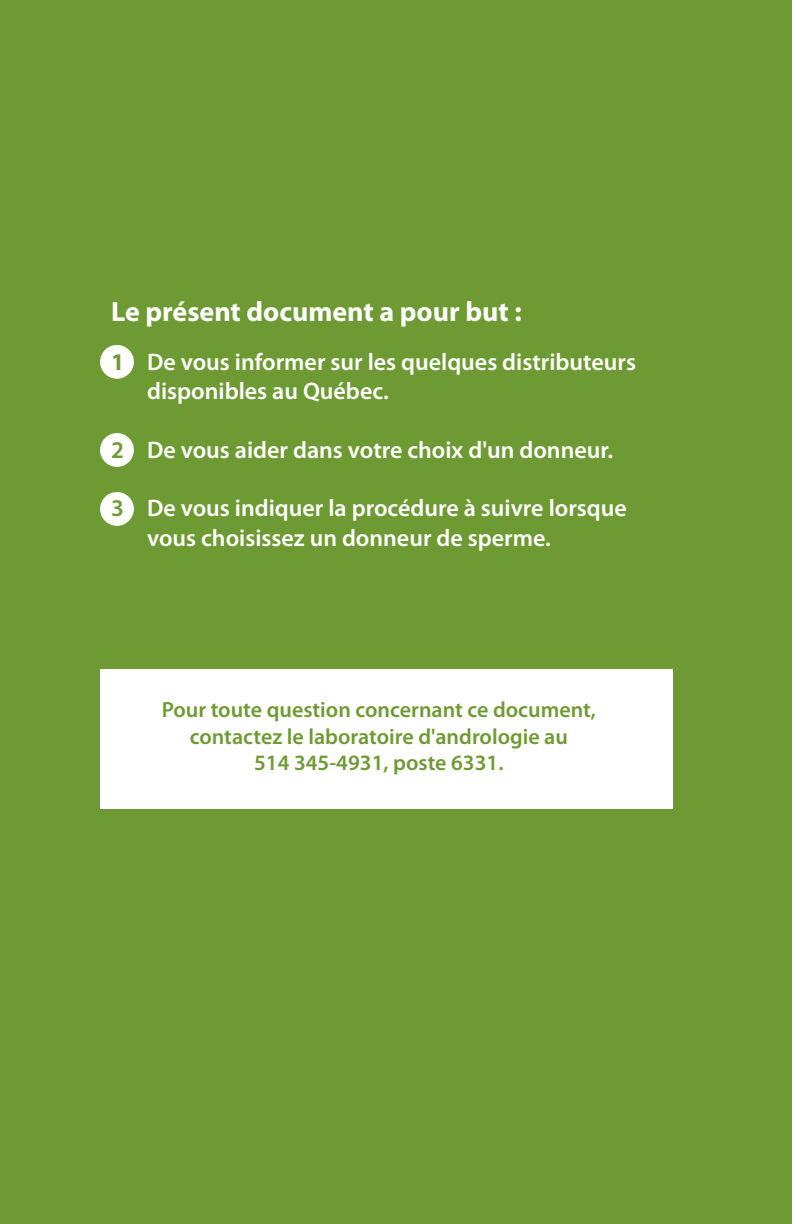
<style>
.page{position:relative;width:792px;height:1224px;background:#6e9a34}
.page>*{position:absolute;margin:0;border:0;box-sizing:border-box;transform-origin:0 0}
.t1{font:700 28px "Myriad Pro";color:#fff}
.t2{font:600 24px/29.4px "Myriad Pro";color:#fff}
.t3{font:600 24px "Myriad Pro";color:#6e9a34}
.t4{font:700 24px "Myriad Pro";color:#6e9a34}
.t5{font:600 22px/26.8px "Myriad Pro";color:#6e9a34;text-align:center}
</style>
<div class="page">
<div style="left:100px;top:433px;width:34px;height:34px;background:#fff;border-radius:50%"></div>
<div style="left:100px;top:492px;width:34px;height:34px;background:#fff;border-radius:50%"></div>
<div style="left:100px;top:345px;width:34px;height:34px;background:#fff;border-radius:50%"></div>
<div style="left:100px;top:669px;width:573px;height:139px;background:#fff"></div>
<p class="t1" style="left:111px;top:300px;width:412px">Le présent document a pour but :</p>
<p class="t2" style="left:147px;top:349px;width:490px">De vous informer sur les quelques distributeurs disponibles au Québec.</p>
<p class="t2" style="left:147px;top:437px;width:468px">De vous aider dans votre choix d'un donneur.</p>
<p class="t4" style="left:111px;top:352px;width:15px">1</p>
<p class="t3" style="left:111px;top:440px;width:14px">2</p>
<p class="t3" style="left:111px;top:498px;width:14px">3</p>
<p class="t2" style="left:147px;top:496px;width:481px">De vous indiquer la procédure à suivre lorsque vous choisissez un donneur de sperme.</p>
<p class="t5" style="left:162px;top:698px;width:436px">Pour toute question concernant ce document, contactez le laboratoire d'andrologie au<br>514 345-4931, poste 6331.</p>
</div>
